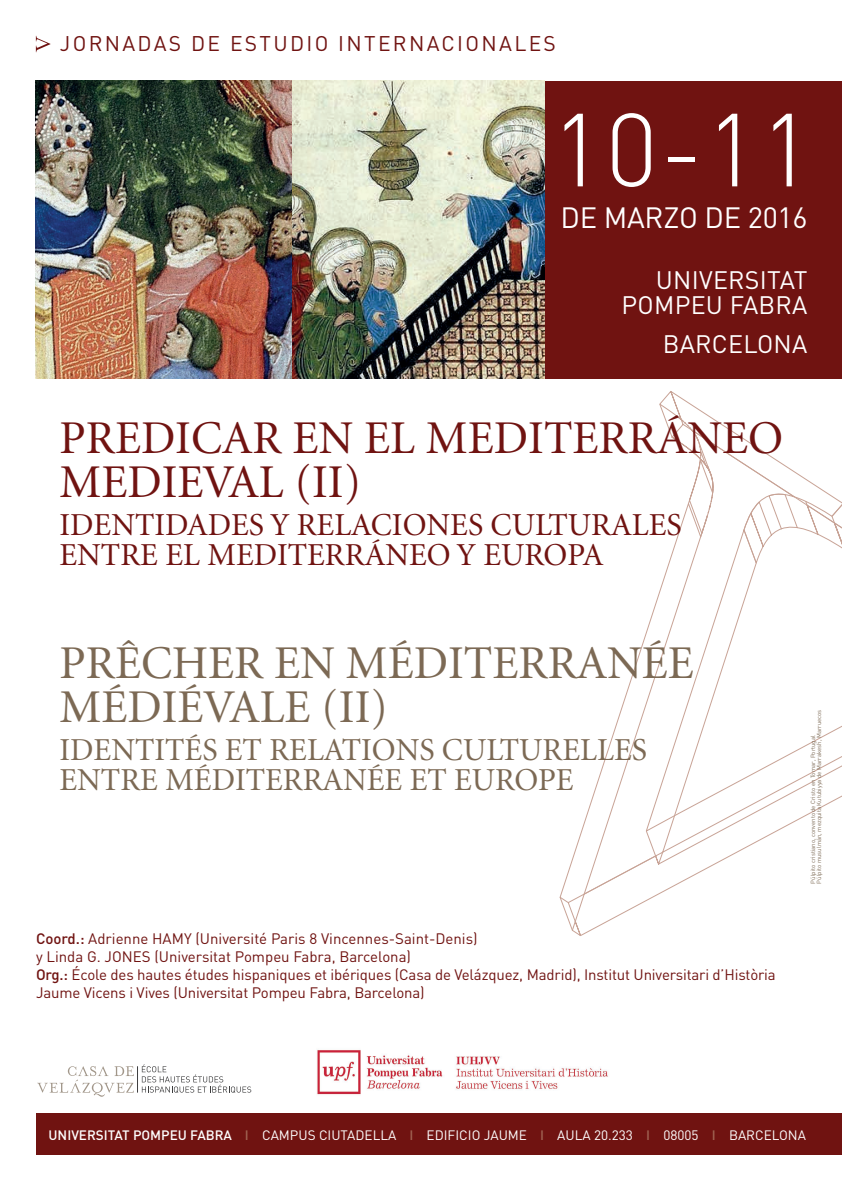
<style>
.page{position:relative;width:842px;height:1191px;background:#fff}
.page>*{position:absolute;margin:0;border:0;box-sizing:border-box;transform-origin:0 0}
.t1{font:300 102px "DIN";color:#fff}
.t2{font:47px/44px "Minion LT";color:#701311}
.t3{font:47px/44px "Minion LT";color:#7c6954}
.t4{font:32px/30px "Minion LT";color:#701311}
.t5{font:32px/30px "Minion LT";color:#7c6954}
.t6{font:29px "DIN";letter-spacing:-.01em;color:#fff}
.t7{font:25px/25px "DIN";letter-spacing:.01em;color:#fff;text-align:right}
.t8{font:21px "DIN";letter-spacing:.11em;color:#701311}
.t9{font:15px/18px "DIN";letter-spacing:-.01em;color:#701311}
.t10{font:13.5px "DIN";color:#fff}
.t11{font:6px/6px "DIN";color:#7c6954}
.s1{font-weight:500}
.s2{font-weight:500;color:#9f6252}
</style>
<div class="page">
<svg style="left:573px;top:726px;width:269px;height:210px"></svg>
<svg style="left:561px;top:903px;width:208px;height:28px"></svg>
<svg style="left:559px;top:378px;width:230px;height:525px"></svg>
<svg style="left:659px;top:391px;width:183px;height:216px"></svg>
<div style="left:36px;top:1113px;width:806px;height:42px;background:#701311"></div>
<div style="left:544px;top:81px;width:298px;height:297px;background:#701311"></div>
<svg style="left:36px;top:36px;width:14px;height:16px"></svg>
<svg style="left:37px;top:1064px;width:214px;height:32px"></svg>
<img style="left:317px;top:1050px;width:291px;height:45px">
<img style="left:291px;top:81px;width:253px;height:297px">
<img style="left:36px;top:81px;width:255px;height:297px">
<h3 class="t8" style="left:60px;top:31px;width:498px">JORNADAS DE ESTUDIO INTERNACIONALES</h3>
<h1 class="t1" style="left:551px;top:87px;width:263px">10-11</h1>
<h3 class="t6" style="left:560px;top:199px;width:249px">DE MARZO DE 2016</h3>
<h3 class="t7" style="left:621px;top:267px;width:187px">UNIVERSITAT<br>POMPEU FABRA</h3>
<h3 class="t7" style="left:663px;top:331px;width:146px">BARCELONA</h3>
<h2 class="t2" style="left:60px;top:417px;width:725px">PREDICAR EN EL MEDITERRÁNEO<br>MEDIEVAL (II)</h2>
<h3 class="t4" style="left:60px;top:511px;width:624px">IDENTIDADES Y RELACIONES CULTURALES<br>ENTRE EL MEDITERRÁNEO Y EUROPA</h3>
<h2 class="t3" style="left:60px;top:642px;width:636px">PRÊCHER EN MÉDITERRANÉE<br>MÉDIÉVALE (II)</h2>
<h3 class="t5" style="left:60px;top:736px;width:589px">IDENTITÉS ET RELATIONS CULTURELLES<br>ENTRE MÉDITERRANÉE ET EUROPE</h3>
<p class="t9" style="left:36px;top:929px;width:741px"><span class="s1">Coord.:</span> Adrienne HAMY (Université Paris 8 Vincennes-Saint-Denis)<br>y Linda G. JONES (Universitat Pompeu Fabra, Barcelona)<br><span class="s1">Org.:</span> École des hautes études hispaniques et ibériques (Casa de Velázquez, Madrid), Institut Universitari d’Història Jaume Vicens i Vives (Universitat Pompeu Fabra, Barcelona)</p>
<p class="t11" style="left:810px;top:883px;width:175px;rotate:-90deg">Púlpito cristiano, convento de Cristo en Tomar, Portugal<br>Púlpito musulmán, mezquita Kutubiyya de Marrakesh, Marruecos</p>
<p class="t10" style="left:49px;top:1126px;width:759px"><span class="s1">UNIVERSITAT POMPEU FABRA</span> <span class="s2">I</span> CAMPUS CIUTADELLA <span class="s2">I</span> EDIFICIO JAUME <span class="s2">I</span> AULA 20.233 <span class="s2">I</span> 08005 <span class="s2">I</span> BARCELONA</p>
</div>
